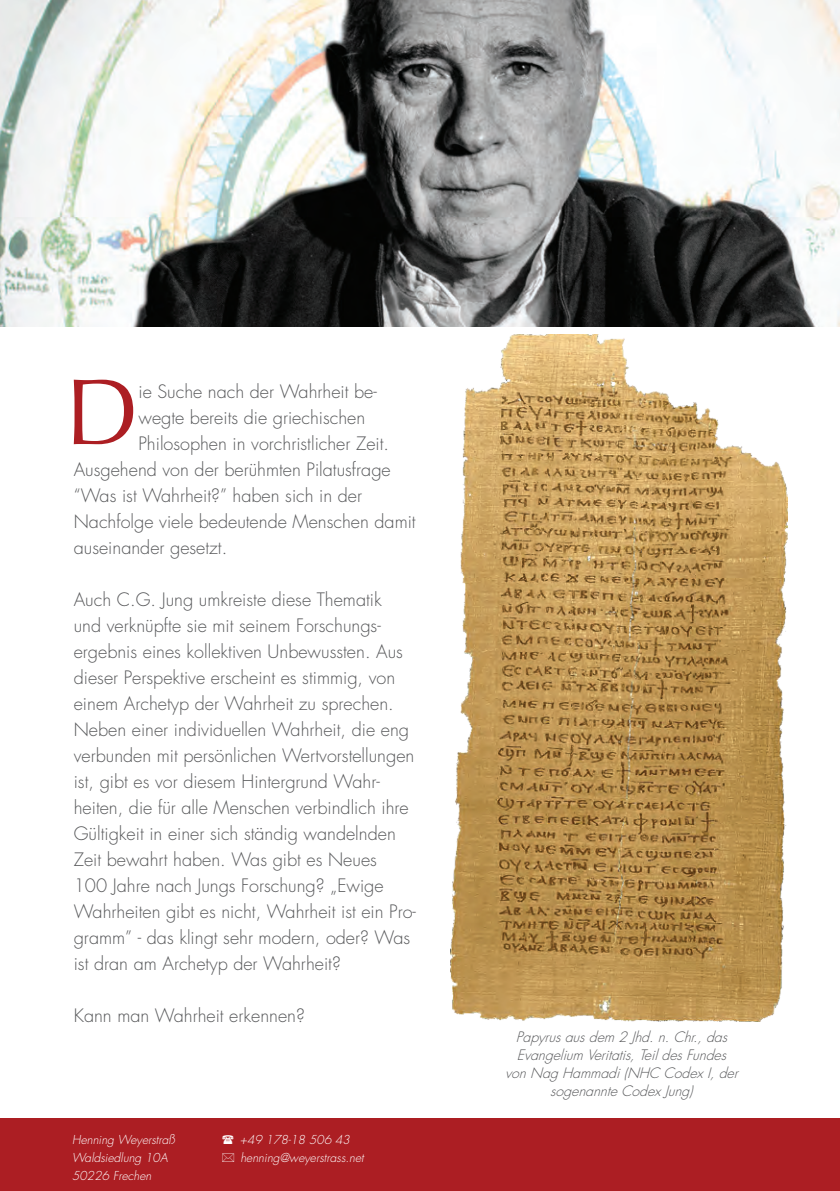
<style>
.page{position:relative;width:840px;height:1191px;background:#fff}
.page>*{position:absolute;margin:0;border:0;box-sizing:border-box;transform-origin:0 0}
.t1{font:94px "Optima";color:#ac1e23}
.t2{font:300 18px/26px "Futura Std";color:#57585a}
.t3{font:italic 300 14px/18px "Futura Std";color:#57585a;text-align:center}
.t4{font:italic 300 12px/18px "Futura Std";color:#fff}
</style>
<div class="page">
<div style="left:0;top:1119px;width:839px;height:72px;background:#ac1e23"></div>
<img style="left:0;top:0;width:839px;height:326px">
<img style="left:450px;top:334px;width:337px;height:687px">
<h1 class="t1" style="left:65px;top:357px;width:75px">D</h1>
<p class="t2" style="left:138px;top:379px;width:240px">ie Suche nach der Wahrheit be-</p>
<p class="t2" style="left:138px;top:405px;width:228px">wegte bereits die griechischen</p>
<p class="t2" style="left:138px;top:431px;width:252px">Philosophen in vorchristlicher Zeit.</p>
<p class="t2" style="left:74px;top:457px;width:318px">Ausgehend von der berühmten Pilatusfrage</p>
<p class="t2" style="left:74px;top:483px;width:290px">“Was ist Wahrheit?” haben sich in der</p>
<p class="t2" style="left:74px;top:509px;width:343px">Nachfolge viele bedeutende Menschen damit</p>
<p class="t2" style="left:74px;top:535px;width:155px">auseinander gesetzt.</p>
<p class="t2" style="left:74px;top:587px;width:343px">Auch C.G. Jung umkreiste diese Thematik<br>und verknüpfte sie mit seinem Forschungs&shy;ergebnis eines kollektiven Unbewussten. Aus dieser Perspektive erscheint es stimmig, von einem Archetyp der Wahrheit zu sprechen.<br>Neben einer individuellen Wahrheit, die eng verbunden mit persönlichen Wertvorstellungen ist, gibt es vor diesem Hintergrund Wahr&shy;heiten, die für alle Menschen verbindlich ihre Gültigkeit in einer sich ständig wandelnden Zeit bewahrt haben. Was gibt es Neues<br>100 Jahre nach Jungs Forschung? „Ewige Wahrheiten gibt es nicht, Wahrheit ist ein Pro&shy;gramm” - das klingt sehr modern, oder? Was ist dran am Archetyp der Wahrheit?</p>
<p class="t2" style="left:74px;top:1003px;width:232px">Kann man Wahrheit erkennen?</p>
<p class="t4" style="left:72px;top:1130px;width:104px">Henning Weyerstraß<br>Waldsiedlung 10A<br>50226 Frechen</p>
<p class="t4" style="left:240px;top:1130px;width:125px">+49 178-18 506 43 henning@weyerstrass.net</p>
<p class="t3" style="left:505px;top:1028px;width:238px">Papyrusausdem 2Jhd.n.Chr.,das<br>Evangelium Veritatis,TeildesFundes vonNagHammadi(NHC CodexI,der sogenannteCodexJung)</p>
</div>
